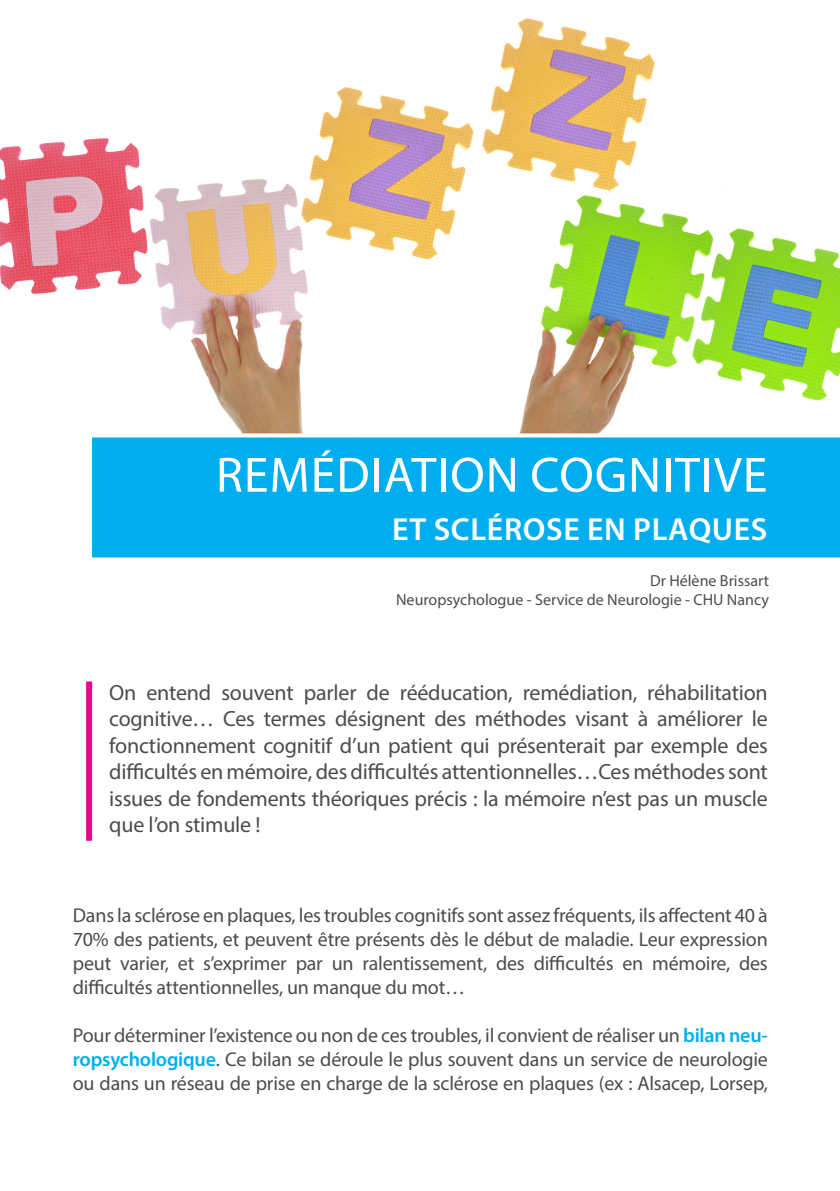
<style>
.page{position:relative;width:840px;height:1191px;background:#fff}
.page>*{position:absolute;margin:0;border:0;box-sizing:border-box;transform-origin:0 0}
.t1{font:50px "Myriad Pro";letter-spacing:.02em;color:#fff}
.t2{font:600 32px "Myriad Pro";letter-spacing:.02em;color:#fff}
.t3{font:22px/26.4px "Myriad Pro";letter-spacing:-.01em;color:#4b4c4d;text-align:justify}
.t4{font:20px/24px "Myriad Pro";letter-spacing:-.01em;color:#4b4c4d;text-align:justify}
.t5{font:16px "Myriad Pro";color:#4b4c4d}
.s1{font-weight:600;color:#00aeef}
</style>
<div class="page">
<img style="left:0;top:18px;width:839px;height:415px">
<div style="left:92px;top:433px;width:747px;height:125px;background:#00aeef"></div>
<div style="left:86px;top:681px;width:6px;height:159px;background:#ed028c"></div>
<p class="t1" style="left:216px;top:444px;width:552px">REMÉDIATION COGNITIVE</p>
<p class="t2" style="left:392px;top:508px;width:377px">ET SCLÉROSE EN PLAQUES</p>
<p class="t5" style="left:649px;top:571px;width:120px">Dr Hélène Brissart</p>
<p class="t5" style="left:396px;top:590px;width:374px">Neuropsychologue - Service de Neurologie - CHU Nancy</p>
<p class="t3" style="left:109px;top:679px;width:659px">On entend souvent parler de rééducation, remédiation, réhabilitation cognitive… Ces termes désignent des méthodes visant à améliorer le fonctionnement cognitif d’un patient qui présenterait par exemple des difficultés en mémoire, des difficultés attentionnelles…Ces méthodes sont issues de fondements théoriques précis : la mémoire n’est pas un muscle que l’on stimule !</p>
<p class="t4" style="left:73px;top:903px;width:696px">Dans la sclérose en plaques, les troubles cognitifs sont assez fréquents, ils affectent 40 à 70% des patients, et peuvent être présents dès le début de maladie. Leur expression peut varier, et s’exprimer par un ralentissement, des difficultés en mémoire, des difficultés attentionnelles, un manque du mot…</p>
<p class="t4" style="left:73px;top:1023px;width:696px">Pour déterminer l’existence ou non de ces troubles, il convient de réaliser un <span class="s1">bilan neu&shy;ropsychologique</span>. Ce bilan se déroule le plus souvent dans un service de neurologie ou dans un réseau de prise en charge de la sclérose en plaques (ex : Alsacep, Lorsep,</p>
</div>
